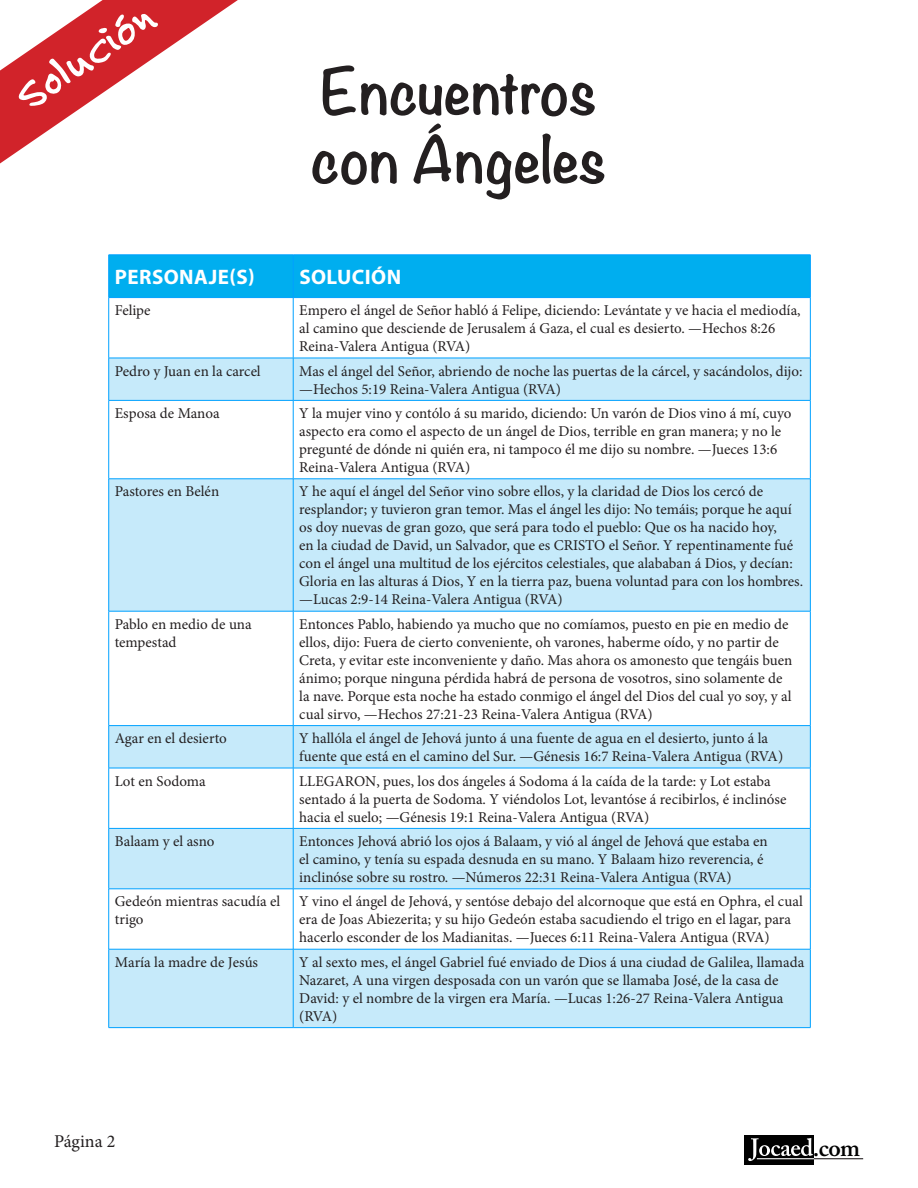
<style>
.page{position:relative;width:918px;height:1188px;background:#fff}
.page>*{position:absolute;margin:0;border:0;box-sizing:border-box;transform-origin:0 0}
.t1{font:700 57px/68.4px "Noteworthy";color:#231f20}
.t2{font:700 45.9px "Felt Tip Roman";color:#fff}
.t3{font:600 24.45px "Adobe Caslon Pro";color:#010101}
.t4{font:700 21px "Myriad Pro";letter-spacing:.02em;color:#fff}
.t5{font:18px "Minion Pro";letter-spacing:-.005em;color:#231f20}
.t6{font:15px/18px "Minion Pro";color:#231f20}
</style>
<div class="page">
<div style="left:744px;top:1135px;width:119px;height:30px;background:#010101"></div>
<div style="left:814px;top:1135px;width:49px;height:30px;background:#fff"></div>
<svg style="left:748px;top:1138px;width:111px;height:23px"></svg>
<hr style="left:757px;top:1158px;width:57px;height:1px;background:#fff">
<hr style="left:814px;top:1158px;width:49px;height:1px;background:#231f20">
<svg style="left:0;top:0;width:238px;height:163px"></svg>
<div style="left:109px;top:256px;width:701px;height:41px;background:#00aeef"></div>
<svg style="left:109px;top:359px;width:701px;height:668px;fill:#c6eafa"></svg>
<hr style="left:109px;top:255px;width:184px;height:1px;background:#00a1ff">
<hr style="left:108px;top:255px;width:1px;height:42px;background:#00a1ff">
<hr style="left:293px;top:255px;width:518px;height:1px;background:#00a1ff">
<hr style="left:293px;top:255px;width:1px;height:42px;background:#00a1ff">
<hr style="left:810px;top:255px;width:1px;height:42px;background:#00a1ff">
<hr style="left:109px;top:297px;width:184px;height:1px;background:#00a1ff">
<hr style="left:108px;top:298px;width:1px;height:60px;background:#00a1ff">
<hr style="left:293px;top:297px;width:518px;height:1px;background:#00a1ff">
<hr style="left:293px;top:298px;width:1px;height:60px;background:#00a1ff">
<hr style="left:810px;top:298px;width:1px;height:60px;background:#00a1ff">
<hr style="left:109px;top:358px;width:184px;height:1px;background:#00a1ff">
<hr style="left:108px;top:358px;width:1px;height:42px;background:#00a1ff">
<hr style="left:293px;top:358px;width:518px;height:1px;background:#00a1ff">
<hr style="left:293px;top:358px;width:1px;height:42px;background:#00a1ff">
<hr style="left:810px;top:358px;width:1px;height:42px;background:#00a1ff">
<hr style="left:109px;top:400px;width:184px;height:1px;background:#00a1ff">
<hr style="left:108px;top:401px;width:1px;height:78px;background:#00a1ff">
<hr style="left:293px;top:400px;width:518px;height:1px;background:#00a1ff">
<hr style="left:293px;top:401px;width:1px;height:78px;background:#00a1ff">
<hr style="left:810px;top:401px;width:1px;height:78px;background:#00a1ff">
<hr style="left:109px;top:479px;width:184px;height:1px;background:#00a1ff">
<hr style="left:108px;top:479px;width:1px;height:132px;background:#00a1ff">
<hr style="left:293px;top:479px;width:518px;height:1px;background:#00a1ff">
<hr style="left:293px;top:479px;width:1px;height:132px;background:#00a1ff">
<hr style="left:810px;top:479px;width:1px;height:132px;background:#00a1ff">
<hr style="left:109px;top:611px;width:184px;height:1px;background:#00a1ff">
<hr style="left:108px;top:611px;width:1px;height:114px;background:#00a1ff">
<hr style="left:293px;top:611px;width:518px;height:1px;background:#00a1ff">
<hr style="left:293px;top:611px;width:1px;height:114px;background:#00a1ff">
<hr style="left:810px;top:611px;width:1px;height:114px;background:#00a1ff">
<hr style="left:109px;top:725px;width:184px;height:1px;background:#00a1ff">
<hr style="left:108px;top:726px;width:1px;height:42px;background:#00a1ff">
<hr style="left:293px;top:725px;width:518px;height:1px;background:#00a1ff">
<hr style="left:293px;top:726px;width:1px;height:42px;background:#00a1ff">
<hr style="left:810px;top:726px;width:1px;height:42px;background:#00a1ff">
<hr style="left:109px;top:768px;width:184px;height:1px;background:#00a1ff">
<hr style="left:108px;top:768px;width:1px;height:60px;background:#00a1ff">
<hr style="left:293px;top:768px;width:518px;height:1px;background:#00a1ff">
<hr style="left:293px;top:768px;width:1px;height:60px;background:#00a1ff">
<hr style="left:810px;top:768px;width:1px;height:60px;background:#00a1ff">
<hr style="left:109px;top:828px;width:184px;height:1px;background:#00a1ff">
<hr style="left:108px;top:829px;width:1px;height:60px;background:#00a1ff">
<hr style="left:293px;top:828px;width:518px;height:1px;background:#00a1ff">
<hr style="left:293px;top:829px;width:1px;height:60px;background:#00a1ff">
<hr style="left:810px;top:829px;width:1px;height:60px;background:#00a1ff">
<hr style="left:109px;top:889px;width:184px;height:1px;background:#00a1ff">
<hr style="left:108px;top:889px;width:1px;height:60px;background:#00a1ff">
<hr style="left:293px;top:889px;width:518px;height:1px;background:#00a1ff">
<hr style="left:293px;top:889px;width:1px;height:60px;background:#00a1ff">
<hr style="left:810px;top:889px;width:1px;height:60px;background:#00a1ff">
<hr style="left:109px;top:949px;width:184px;height:1px;background:#00a1ff">
<hr style="left:108px;top:949px;width:1px;height:78px;background:#00a1ff">
<hr style="left:293px;top:949px;width:518px;height:1px;background:#00a1ff">
<hr style="left:293px;top:949px;width:1px;height:78px;background:#00a1ff">
<hr style="left:810px;top:949px;width:1px;height:78px;background:#00a1ff">
<hr style="left:109px;top:1027px;width:184px;height:1px;background:#00a1ff">
<hr style="left:293px;top:1027px;width:518px;height:1px;background:#00a1ff">
<h2 class="t2" style="left:4px;top:76px;width:159px;rotate:-35deg">Solución</h2>
<h1 class="t1" style="left:311px;top:56px;width:297px">Encuentros con Ángeles</h1>
<h3 class="t4" style="left:115px;top:263px;width:141px">PERSONAJE(S)</h3>
<h3 class="t4" style="left:299px;top:263px;width:103px">SOLUCIÓN</h3>
<p class="t6" style="left:115px;top:302px;width:37px">Felipe</p>
<p class="t6" style="left:299px;top:302px;width:503px">Empero el ángel de Señor habló á Felipe, diciendo: Levántate y ve hacia el mediodía, al camino que desciende de Jerusalem á Gaza, el cual es desierto. —Hechos 8:26<br>Reina-Valera Antigua (RVA)</p>
<p class="t6" style="left:115px;top:362px;width:148px">Pedro y Juan en la carcel</p>
<p class="t6" style="left:299px;top:362px;width:505px">Mas el ángel del Señor, abriendo de noche las puertas de la cárcel, y sacándolos, dijo: —Hechos 5:19 Reina-Valera Antigua (RVA)</p>
<p class="t6" style="left:115px;top:404px;width:106px">Esposa de Manoa</p>
<p class="t6" style="left:299px;top:404px;width:494px">Y la mujer vino y contólo á su marido, diciendo: Un varón de Dios vino á mí, cuyo aspecto era como el aspecto de un ángel de Dios, terrible en gran manera; y no le pregunté de dónde ni quién era, ni tampoco él me dijo su nombre. —Jueces 13:6<br>Reina-Valera Antigua (RVA)</p>
<p class="t6" style="left:115px;top:483px;width:106px">Pastores en Belén</p>
<p class="t6" style="left:299px;top:483px;width:506px">Y he aquí el ángel del Señor vino sobre ellos, y la claridad de Dios los cercó de resplandor; y tuvieron gran temor. Mas el ángel les dijo: No temáis; porque he aquí os doy nuevas de gran gozo, que será para todo el pueblo: Que os ha nacido hoy,<br>en la ciudad de David, un Salvador, que es CRISTO el Señor. Y repentinamente fué con el ángel una multitud de los ejércitos celestiales, que alababan á Dios, y decían:<br>Gloria en las alturas á Dios, Y en la tierra paz, buena voluntad para con los hombres. —Lucas 2:9-14 Reina-Valera Antigua (RVA)</p>
<p class="t6" style="left:115px;top:615px;width:139px">Pablo en medio de una tempestad</p>
<p class="t6" style="left:299px;top:615px;width:495px">Entonces Pablo, habiendo ya mucho que no comíamos, puesto en pie en medio de ellos, dijo: Fuera de cierto conveniente, oh varones, haberme oído, y no partir de Creta, y evitar este inconveniente y daño. Mas ahora os amonesto que tengáis buen ánimo; porque ninguna pérdida habrá de persona de vosotros, sino solamente de la nave. Porque esta noche ha estado conmigo el ángel del Dios del cual yo soy, y al cual sirvo, —Hechos 27:21-23 Reina-Valera Antigua (RVA)</p>
<p class="t6" style="left:115px;top:730px;width:114px">Agar en el desierto</p>
<p class="t6" style="left:299px;top:730px;width:485px">Y hallóla el ángel de Jehová junto á una fuente de agua en el desierto, junto á la fuente que está en el camino del Sur. —Génesis 16:7 Reina-Valera Antigua (RVA)</p>
<p class="t6" style="left:115px;top:772px;width:92px">Lot en Sodoma</p>
<p class="t6" style="left:299px;top:772px;width:489px">LLEGARON, pues, los dos ángeles á Sodoma á la caída de la tarde: y Lot estaba sentado á la puerta de Sodoma. Y viéndolos Lot, levantóse á recibirlos, é inclinóse hacia el suelo; —Génesis 19:1 Reina-Valera Antigua (RVA)</p>
<p class="t6" style="left:115px;top:832px;width:101px">Balaam y el asno</p>
<p class="t6" style="left:299px;top:832px;width:470px">Entonces Jehová abrió los ojos á Balaam, y vió al ángel de Jehová que estaba en el camino, y tenía su espada desnuda en su mano. Y Balaam hizo reverencia, é inclinóse sobre su rostro. —Números 22:31 Reina-Valera Antigua (RVA)</p>
<p class="t6" style="left:115px;top:893px;width:167px">Gedeón mientras sacudía el trigo</p>
<p class="t6" style="left:299px;top:893px;width:505px">Y vino el ángel de Jehová, y sentóse debajo del alcornoque que está en Ophra, el cual era de Joas Abiezerita; y su hijo Gedeón estaba sacudiendo el trigo en el lagar, para hacerlo esconder de los Madianitas. —Jueces 6:11 Reina-Valera Antigua (RVA)</p>
<p class="t6" style="left:115px;top:953px;width:145px">María la madre de Jesús</p>
<p class="t6" style="left:299px;top:953px;width:507px">Y al sexto mes, el ángel Gabriel fué enviado de Dios á una ciudad de Galilea, llamada Nazaret, A una virgen desposada con un varón que se llamaba José, de la casa de David: y el nombre de la virgen era María. —Lucas 1:26-27 Reina-Valera Antigua (RVA)</p>
<p class="t5" style="left:54px;top:1129px;width:63px">Página 2</p>
<h3 class="t3" style="left:813px;top:1133px;width:49px">.com</h3>
</div>
